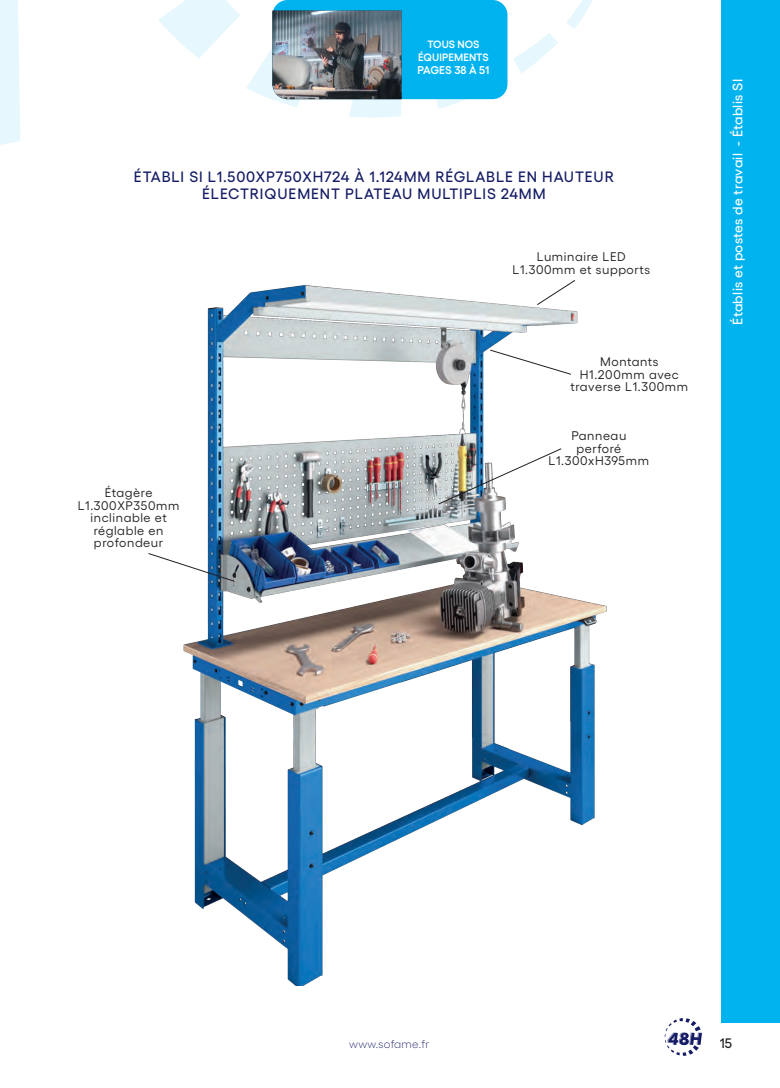
<style>
.page{position:relative;width:780px;height:1088px;background:#fff}
.page>*{position:absolute;margin:0;border:0;box-sizing:border-box;transform-origin:0 0}
.t1{font:500 15px/17.5px "Gellix";letter-spacing:.06em;color:#141b64;text-align:center}
.t2{font:500 13.75px "Gellix";letter-spacing:.025em;color:#fff}
.t3{font:500 13.75px "Gellix";color:#231f20}
.t4{font:12.5px/12.5px "Gellix";letter-spacing:.05em;color:#231f20;text-align:center}
.t5{font:300 11.25px "Gellix";letter-spacing:.025em;color:#141b64}
.t6{font:600 11.25px "Gellix";letter-spacing:-.01em;color:#fff}
.t7{font:600 10.62px/12.8px "Gellix";letter-spacing:.01em;color:#fff;text-align:center}
</style>
<div class="page">
<div style="left:0;top:0;width:20px;height:145px;background:#e6f7fd"></div>
<svg style="left:158px;top:0;width:82px;height:58px"></svg>
<svg style="left:433px;top:99px;width:51px;height:10px"></svg>
<svg style="left:513px;top:33px;width:45px;height:40px"></svg>
<svg style="left:566px;top:0;width:27px;height:29px"></svg>
<div style="left:272px;top:0;width:235px;height:99px;background:#00b3ef;border-radius:15px"></div>
<svg style="left:246px;top:11px;width:156px;height:107px"></svg>
<img style="left:272px;top:11px;width:129px;height:88px">
<div style="left:721px;top:0;width:59px;height:1022px;background:#00b3ef"></div>
<svg style="left:664px;top:1018px;width:38px;height:38px"></svg>
<img style="left:183px;top:284px;width:424px;height:701px">
<svg style="left:536px;top:280px;width:39px;height:26px"></svg>
<svg style="left:489px;top:349px;width:82px;height:26px"></svg>
<svg style="left:148px;top:553px;width:87px;height:29px"></svg>
<img style="left:438px;top:448px;width:124px;height:57px">
<p class="t7" style="left:418px;top:37px;width:72px">TOUS NOS<br>ÉQUIPEMENTS</p>
<p class="t6" style="left:417px;top:62px;width:73px">PAGES 38 À 51</p>
<p class="t1" style="left:134px;top:166px;width:481px">ÉTABLI SI L1.500XP750XH724 À 1.124MM RÉGLABLE EN HAUTEUR<br>ÉLECTRIQUEMENT PLATEAU MULTIPLIS 24MM</p>
<p class="t4" style="left:512px;top:249px;width:139px">Luminaire LED<br>L1.300mm et supports</p>
<p class="t4" style="left:570px;top:354px;width:119px">Montants<br>H1.200mm avec traverse L1.300mm</p>
<p class="t4" style="left:78px;top:485px;width:103px">Étagère<br>L1.300XP350mm inclinable et réglable en profondeur</p>
<p class="t4" style="left:548px;top:428px;width:102px">Panneau perforé<br>L1.300xH395mm</p>
<p class="t2" style="left:727px;top:325px;width:247px;rotate:-90deg">Établis et postes de travail - Établis SI</p>
<p class="t5" style="left:349px;top:1036px;width:81px">www.sofame.fr</p>
<p class="t3" style="left:719px;top:1033px;width:14px">15</p>
</div>
